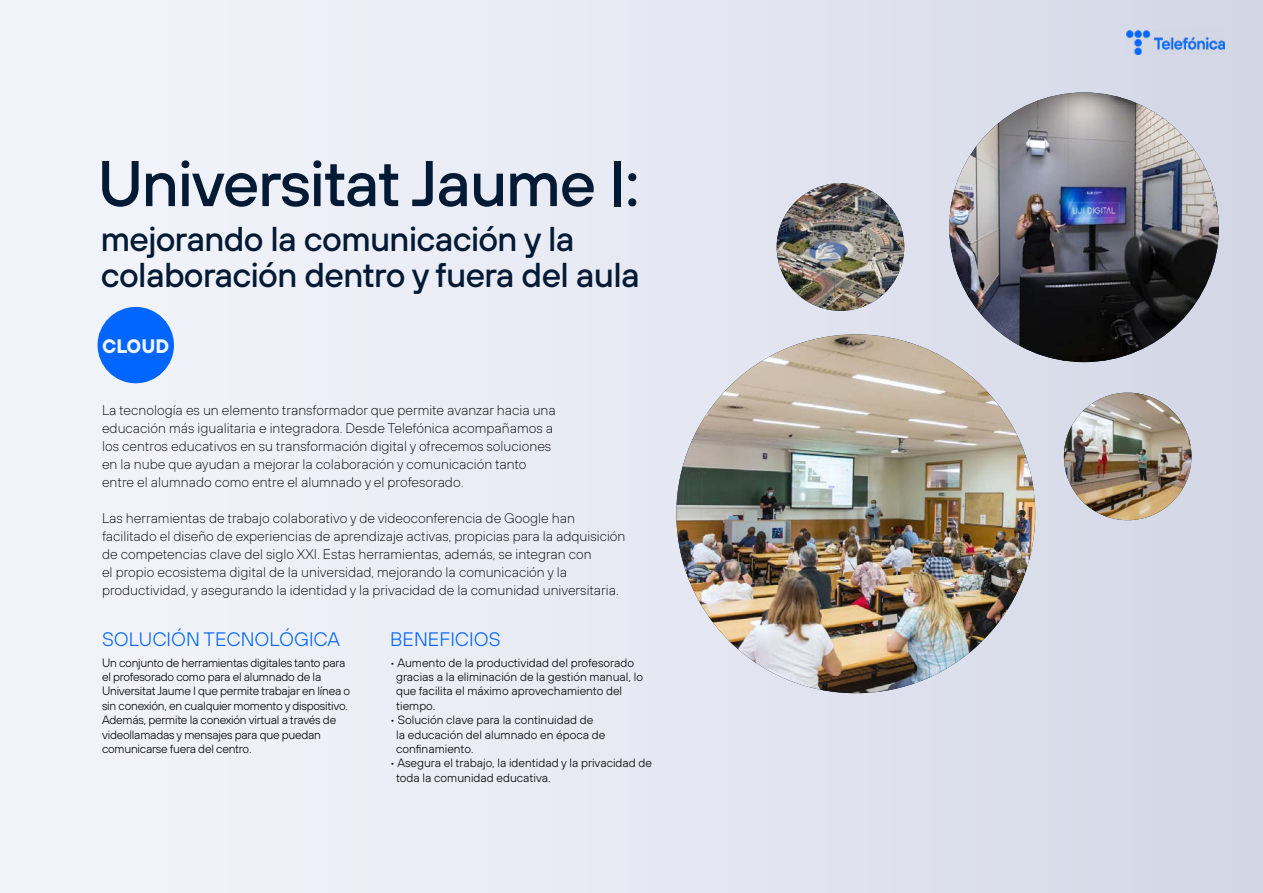
<style>
.page{position:relative;width:1263px;height:893px;background:#fff}
.page>*{position:absolute;margin:0;border:0;box-sizing:border-box;transform-origin:0 0}
.t1{font:500 64.5px "Tele Sans";letter-spacing:-.02em;color:#031a34}
.t2{font:500 34.5px/36px "Tele Sans";letter-spacing:-.02em;color:#031a34}
.t3{font:300 19.5px "Tele Sans";color:#06f}
.t4{font:700 19.5px "Tele Sans";color:#f2f4ff}
.t5{font:200 13.95px/18px "Tele Sans";color:#000}
.t6{font:300 12px/14.4px "Tele Sans";color:#000}
.t7{font:300 12px/14.4px "Tele Sans";letter-spacing:-.02em;color:#000}
</style>
<div class="page">
<div style="left:0;top:0;width:1263px;height:893px;background:linear-gradient(to right,#f6f7fd,#d4d8e6)"></div>
<img style="left:1126px;top:31px;width:98px;height:24px">
<img style="left:777px;top:183px;width:127px;height:128px;border-radius:64px">
<img style="left:949px;top:92px;width:270px;height:270px;border-radius:135px">
<img style="left:676px;top:334px;width:359px;height:359px;border-radius:179px">
<img style="left:1064px;top:393px;width:127px;height:127px;border-radius:64px">
<div style="left:98px;top:307px;width:76px;height:76px;background:#06f;border-radius:50%"></div>
<h1 class="t1" style="left:98px;top:142px;width:543px">Universitat Jaume I:</h1>
<h2 class="t2" style="left:101px;top:220px;width:540px">mejorando la comunicación y la colaboración dentro y fuera del aula</h2>
<h3 class="t4" style="left:102px;top:333px;width:69px">CLOUD</h3>
<p class="t5" style="left:102px;top:400px;width:455px">La tecnología es un elemento transformador que permite avanzar hacia una educación más igualitaria e integradora. Desde Telefónica acompañamos a los centros educativos en su transformación digital y ofrecemos soluciones en la nube que ayudan a mejorar la colaboración y comunicación tanto entre el alumnado como entre el alumnado y el profesorado.</p>
<p class="t5" style="left:102px;top:508px;width:525px">Las herramientas de trabajo colaborativo y de videoconferencia de Google han facilitado el diseño de experiencias de aprendizaje activas, propicias para la adquisición de competencias clave del siglo XXI. Estas herramientas, además, se integran con<br>el propio ecosistema digital de la universidad, mejorando la comunicación y la productividad, y asegurando la identidad y la privacidad de la comunidad universitaria.</p>
<h3 class="t3" style="left:102px;top:627px;width:239px">SOLUCIÓN TECNOLÓGICA</h3>
<p class="t7" style="left:102px;top:655px;width:250px">Un conjunto de herramientas digitales tanto para el profesorado como para el alumnado de la Universitat Jaume I que permite trabajar en línea o sin conexión, en cualquier momento y dispositivo.<br>Además, permite la conexión virtual a través de videollamadas y mensajes para que puedan comunicarse fuera del centro.</p>
<h3 class="t3" style="left:390px;top:627px;width:112px">BENEFICIOS</h3>
<p class="t6" style="left:396px;top:655px;width:248px;text-indent:-6px">• Aumento de la productividad del profesorado gracias a la eliminación de la gestión manual, lo que facilita el máximo aprovechamiento del tiempo.</p>
<p class="t6" style="left:396px;top:712px;width:211px;text-indent:-6px">• Solución clave para la continuidad de<br>la educación del alumnado en época de confinamiento.</p>
<p class="t6" style="left:396px;top:756px;width:257px;text-indent:-6px">• Asegura el trabajo, la identidad y la privacidad de toda la comunidad educativa.</p>
</div>
